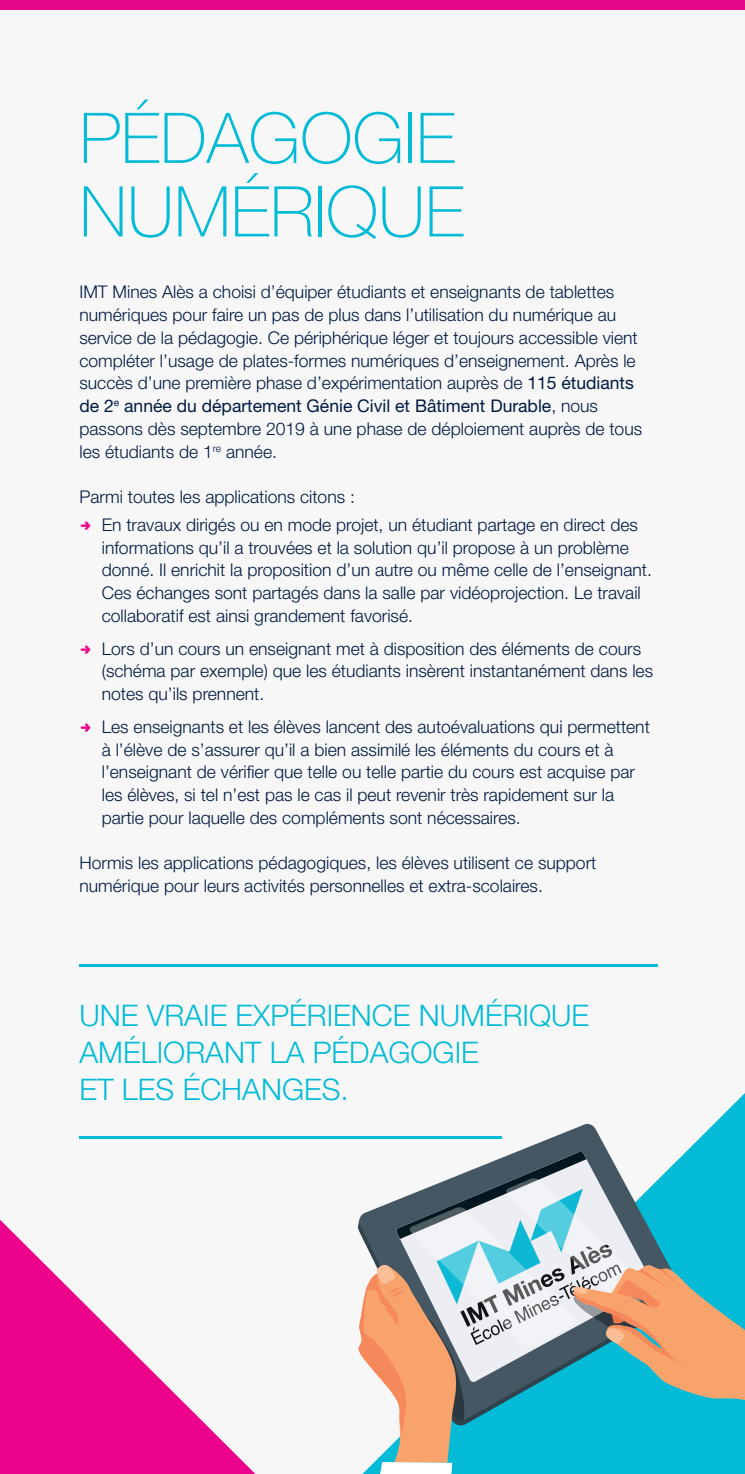
<style>
.page{position:relative;width:745px;height:1474px;background:#fff}
.page>*{position:absolute;margin:0;border:0;box-sizing:border-box;transform-origin:0 0}
.t1{font:100 70px/73.5px "Helvetica Neue LT Std";color:#03bbd7}
.t2{font:300 29.75px/36.8px "Helvetica Neue LT Std";color:#03bbd7}
.t3{font:300 17.5px/22.8px "Helvetica Neue LT Std";color:#001942}
.s1{font-weight:400}
</style>
<div class="page">
<div style="left:0;top:0;width:744px;height:1473px;background:#f7f7f7"></div>
<svg style="left:0;top:1219px;width:255px;height:254px"></svg>
<svg style="left:687px;top:1094px;width:57px;height:57px"></svg>
<svg style="left:359px;top:1123px;width:249px;height:28px"></svg>
<svg style="left:358px;top:1151px;width:386px;height:322px"></svg>
<hr style="left:79px;top:964px;width:578px;height:3px;background:#03bbd7">
<hr style="left:79px;top:1136px;width:422px;height:2px;background:#03bbd7">
<h1 class="t1" style="left:79px;top:101px;width:386px">PÉDAGOGIE<br>NUMÉRIQUE</h1>
<p class="t3" style="left:79px;top:280px;width:564px">IMT Mines Alès a choisi d’équiper étudiants et enseignants de tablettes numériques pour faire un pas de plus dans l’utilisation du numérique au service de la pédagogie. Ce périphérique léger et toujours accessible vient compléter l’usage de plates-formes numériques d’enseignement. Après le succès d’une première phase d’expérimentation auprès de <span class="s1">115 étudiants de 2</span><sup>e</sup> <span class="s1">année du département Génie Civil et Bâtiment Durable</span>, nous passons dès septembre 2019 à une phase de déploiement auprès de tous les étudiants de 1<sup>re</sup> année.</p>
<p class="t3" style="left:102px;top:482px;width:537px;line-height:27.7px;text-indent:-22px">Parmi toutes les applications citons :<br>En travaux dirigés ou en mode projet, un étudiant partage en direct des</p>
<p class="t3" style="left:102px;top:535px;width:551px">informations qu’il a trouvées et la solution qu’il propose à un problème donné. Il enrichit la proposition d’un autre ou même celle de l’enseignant.<br>Ces échanges sont partagés dans la salle par vidéoprojection. Le travail collaboratif est ainsi grandement favorisé.</p>
<p class="t3" style="left:102px;top:636px;width:552px">Lors d’un cours un enseignant met à disposition des éléments de cours (schéma par exemple) que les étudiants insèrent instantanément dans les notes qu’ils prennent.</p>
<p class="t3" style="left:102px;top:714px;width:549px">Les enseignants et les élèves lancent des autoévaluations qui permettent à l’élève de s’assurer qu’il a bien assimilé les éléments du cours et à l’enseignant de vérifier que telle ou telle partie du cours est acquise par les élèves, si tel n’est pas le cas il peut revenir très rapidement sur la partie pour laquelle des compléments sont nécessaires.</p>
<p class="t3" style="left:79px;top:851px;width:518px">Hormis les applications pédagogiques, les élèves utilisent ce support numérique pour leurs activités personnelles et extra-scolaires.</p>
<h2 class="t2" style="left:79px;top:996px;width:511px">UNE VRAIE EXPÉRIENCE NUMÉRIQUE<br>AMÉLIORANT LA PÉDAGOGIE<br>ET LES ÉCHANGES.</h2>
</div>
